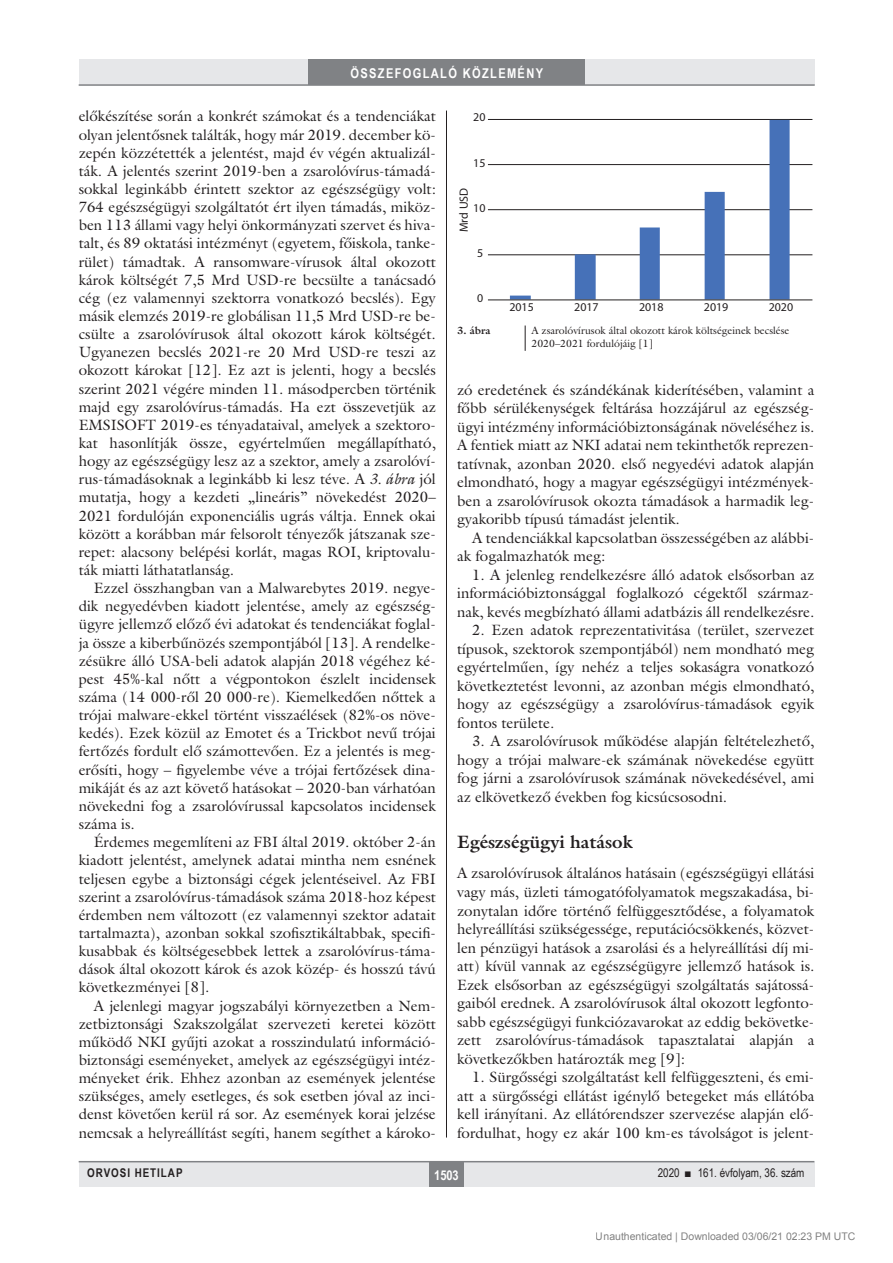
<style>
.page{position:relative;width:893px;height:1263px;background:#fff}
.page>*{position:absolute;margin:0;border:0;box-sizing:border-box;transform-origin:0 0}
.alcimbold{font:700 18px "Galliard Reg";color:#231f20}
.Body_Text{font:15px/18.5px "Galliard Reg";color:#231f20;text-align:justify}
.Body_tompa{font:15px/18.1px "Galliard Reg";color:#231f20;text-align:justify}
.body-s{font:15px/18.1px "Galliard Reg";color:#231f20;text-align:justify}
.t1{font:700 13.5px "Arial Narrow";letter-spacing:.1em;color:#fff}
.t2{font:12px "Myriad Pro";color:#231f20}
.t3{font:12px "Arial Narrow";color:#231f20}
.t4{font:700 12px "Arial Narrow";letter-spacing:.08em;color:#231f20}
.kepalairas2{font:10.5px/13.5px "Galliard Reg";color:#231f20}
.t5{font:10.5px "Arial";color:rgb(0 0 0/.5)}
.kepalairas1{font:700 10.5px "Galliard Reg";color:#231f20}
.s1{font-style:italic}
</style>
<div class="page">
<div style="left:79px;top:1161px;width:735px;height:25px;background:#e6e7e9"></div>
<div style="left:429px;top:1161px;width:34px;height:25px;background:#808285"></div>
<hr style="left:79px;top:1161px;width:735px;height:1px;background:#808285">
<div style="left:79px;top:60px;width:735px;height:25px;background:#e6e7e9"></div>
<div style="left:308px;top:60px;width:277px;height:25px;background:#808285"></div>
<hr style="left:79px;top:84px;width:736px;height:2px;background:#808285">
<hr style="left:446px;top:111px;width:1px;height:1026px;background:#231f20">
<hr style="left:488px;top:255px;width:324px;height:1px;background:#231f20">
<hr style="left:488px;top:209px;width:324px;height:1px;background:#231f20">
<hr style="left:488px;top:164px;width:324px;height:1px;background:#231f20">
<hr style="left:488px;top:119px;width:324px;height:1px;background:#231f20">
<svg style="left:510px;top:120px;width:280px;height:179px"></svg>
<hr style="left:488px;top:300px;width:324px;height:1px;background:#231f20">
<svg style="left:525px;top:325px;width:1px;height:26px"></svg>
<p class="t1" style="left:350px;top:63px;width:194px">ÖSSZEFOGLALÓ KÖZLEMÉNY</p>
<p class="Body_tompa" style="left:79px;top:107px;width:359px">előkészítése során a konkrét számokat és a tendenciákat olyan jelentősnek találták, hogy már 2019. december kö&shy;zepén közzétették a jelentést, majd év végén aktualizál&shy;ták. A jelentés szerint 2019-ben a zsarolóvírus-támadá&shy;sokkal leginkább érintett szektor az egészségügy volt:<br>764 egészségügyi szolgáltatót ért ilyen támadás, miköz&shy;ben 113 állami vagy helyi önkormányzati szervet és hiva&shy;talt, és 89 oktatási intézményt (egyetem, főiskola, tanke&shy;rület) támadtak. A ransomware-vírusok által okozott károk költségét 7,5 Mrd USD-re becsülte a tanácsadó cég (ez valamennyi szektorra vonatkozó becslés). Egy másik elemzés 2019-re globálisan 11,5 Mrd USD-re be&shy;csülte a zsarolóvírusok által okozott károk költségét.<br>Ugyanezen becslés 2021-re 20 Mrd USD-re teszi az okozott károkat [12]. Ez azt is jelenti, hogy a becslés szerint 2021 végére minden 11. másodpercben történik majd egy zsarolóvírus-támadás. Ha ezt összevetjük az EMSISOFT 2019-es tényadataival, amelyek a szektoro&shy;kat hasonlítják össze, egyértelműen megállapítható, hogy az egészségügy lesz az a szektor, amely a zsarolóví&shy;rus-támadásoknak a leginkább ki lesz téve. A <span class="s1">3. ábra</span> jól mutatja, hogy a kezdeti „lineáris” növekedést 2020– 2021 fordulóján exponenciális ugrás váltja. Ennek okai között a korábban már felsorolt tényezők játszanak sze&shy;repet: alacsony belépési korlát, magas ROI, kriptovalu&shy;ták miatti láthatatlanság.</p>
<p class="body-s" style="left:79px;top:579px;width:359px;text-indent:15px">Ezzel összhangban van a Malwarebytes 2019. negye&shy;dik negyedévben kiadott jelentése, amely az egészség&shy;ügyre jellemző előző évi adatokat és tendenciákat foglal&shy;ja össze a kiberbűnözés szempontjából [13]. A rendelke&shy;zésükre álló USA-beli adatok alapján 2018 végéhez ké&shy;pest 45%-kal nőtt a végpontokon észlelt incidensek száma (14 000-ről 20 000-re). Kiemelkedően nőttek a trójai malware-ekkel történt visszaélések (82%-os növe&shy;kedés). Ezek közül az Emotet és a Trickbot nevű trójai fertőzés fordult elő számottevően. Ez a jelentés is meg&shy;erősíti, hogy – figyelembe véve a trójai fertőzések dina&shy;mikáját és az azt követő hatásokat – 2020-ban várhatóan növekedni fog a zsarolóvírussal kapcsolatos incidensek száma is.</p>
<p class="Body_Text" style="left:79px;top:833px;width:359px;text-indent:15px">Érdemes megemlíteni az FBI által 2019. október 2-án kiadott jelentést, amelynek adatai mintha nem esnének teljesen egybe a biztonsági cégek jelentéseivel. Az FBI szerint a zsarolóvírus-támadások száma 2018-hoz képest érdemben nem változott (ez valamennyi szektor adatait tartalmazta), azonban sokkal szofisztikáltabbak, specifi&shy;kusabbak és költségesebbek lettek a zsarolóvírus-táma&shy;dások által okozott károk és azok közép- és hosszú távú következményei [8].</p>
<p class="Body_Text" style="left:79px;top:996px;width:359px;text-indent:15px">A jelenlegi magyar jogszabályi környezetben a Nem&shy;zetbiztonsági Szakszolgálat szervezeti keretei között működő NKI gyűjti azokat a rosszindulatú információ&shy;biztonsági eseményeket, amelyek az egészségügyi intéz&shy;ményeket érik. Ehhez azonban az események jelentése szükséges, amely esetleges, és sok esetben jóval az inci&shy;denst követően kerül rá sor. Az események korai jelzése nemcsak a helyreállítást segíti, hanem segíthet a károko-</p>
<p class="t2" style="left:473px;top:110px;width:14px">20</p>
<p class="t2" style="left:473px;top:155px;width:14px">15</p>
<p class="t2" style="left:457px;top:232px;width:46px;rotate:-90deg">Mrd USD</p>
<p class="t2" style="left:473px;top:200px;width:14px">10</p>
<p class="t2" style="left:477px;top:245px;width:8px">5</p>
<p class="t2" style="left:477px;top:290px;width:8px">0</p>
<p class="t2" style="left:509px;top:300px;width:26px">2015</p>
<p class="t2" style="left:574px;top:300px;width:26px">2017</p>
<p class="t2" style="left:639px;top:300px;width:26px">2018</p>
<p class="t2" style="left:704px;top:300px;width:26px">2019</p>
<p class="t2" style="left:769px;top:300px;width:26px">2020</p>
<p class="kepalairas1" style="left:457px;top:324px;width:35px">3. ábra</p>
<p class="kepalairas2" style="left:531px;top:323px;width:259px">A zsarolóvírusok által okozott károk költségeinek becslése<br>2020–2021 fordulójáig [1]</p>
<p class="Body_Text" style="left:457px;top:380px;width:359px;text-align:left">zó eredetének és szándékának kiderítésében, valamint a főbb sérülékenységek feltárása hozzájárul az egészség&shy;ügyi intézmény információbiztonságának növeléséhez is.<br>A fentiek miatt az NKI adatai nem tekinthetők reprezen&shy;tatívnak, azonban 2020. első negyedévi adatok alapján elmondható, hogy a magyar egészségügyi intézmények&shy;ben a zsarolóvírusok okozta támadások a harmadik leg&shy;gyakoribb típusú támadást jelentik.</p>
<p class="Body_Text" style="left:457px;top:528px;width:359px;text-indent:15px">A tendenciákkal kapcsolatban összességében az alábbi&shy;ak fogalmazhatók meg:</p>
<p class="Body_Text" style="left:457px;top:565px;width:359px;text-indent:15px">1. A jelenleg rendelkezésre álló adatok elsősorban az információbiztonsággal foglalkozó cégektől származ&shy;nak, kevés megbízható állami adatbázis áll rendelkezésre.</p>
<p class="Body_Text" style="left:457px;top:621px;width:359px;text-indent:15px">2. Ezen adatok reprezentativitása (terület, szervezet típusok, szektorok szempontjából) nem mondható meg egyértelműen, így nehéz a teljes sokaságra vonatkozó következtetést levonni, az azonban mégis elmondható, hogy az egészségügy a zsarolóvírus-támadások egyik fontos területe.</p>
<p class="Body_Text" style="left:457px;top:732px;width:359px;text-indent:15px">3. A zsarolóvírusok működése alapján feltételezhető, hogy a trójai malware-ek számának növekedése együtt fog járni a zsarolóvírusok számának növekedésével, ami az elkövetkező években fog kicsúcsosodni.</p>
<p class="alcimbold" style="left:457px;top:830px;width:177px">Egészségügyi hatások</p>
<p class="Body_tompa" style="left:457px;top:864px;width:359px">A zsarolóvírusok általános hatásain (egészségügyi ellátási vagy más, üzleti támogatófolyamatok megszakadása, bi&shy;zonytalan időre történő felfüggesztődése, a folyamatok helyreállítási szükségessége, reputációcsökkenés, közvet&shy;len pénzügyi hatások a zsarolási és a helyreállítási díj mi&shy;att) kívül vannak az egészségügyre jellemző hatások is.<br>Ezek elsősorban az egészségügyi szolgáltatás sajátossá&shy;gaiból erednek. A zsarolóvírusok által okozott legfonto&shy;sabb egészségügyi funkciózavarokat az eddig bekövetke&shy;zett zsarolóvírus-támadások tapasztalatai alapján a következőkben határozták meg [9]:</p>
<p class="Body_Text" style="left:457px;top:1067px;width:359px;text-indent:15px">1. Sürgősségi szolgáltatást kell felfüggeszteni, és emi&shy;att a sürgősségi ellátást igénylő betegeket más ellátóba kell irányítani. Az ellátórendszer szervezése alapján elő&shy;fordulhat, hogy ez akár 100 km-es távolságot is jelent-</p>
<p class="t4" style="left:87px;top:1164px;width:97px">ORVOSI HETILAP</p>
<p class="t1" style="left:434px;top:1165px;width:26px">1503</p>
<p class="t3" style="left:658px;top:1164px;width:148px">2020 ■ 161. évfolyam, 36. szám</p>
<p class="t5" style="left:596px;top:1231px;width:261px">Unauthenticated | Downloaded 03/06/21 02:23 PM UTC</p>
</div>
